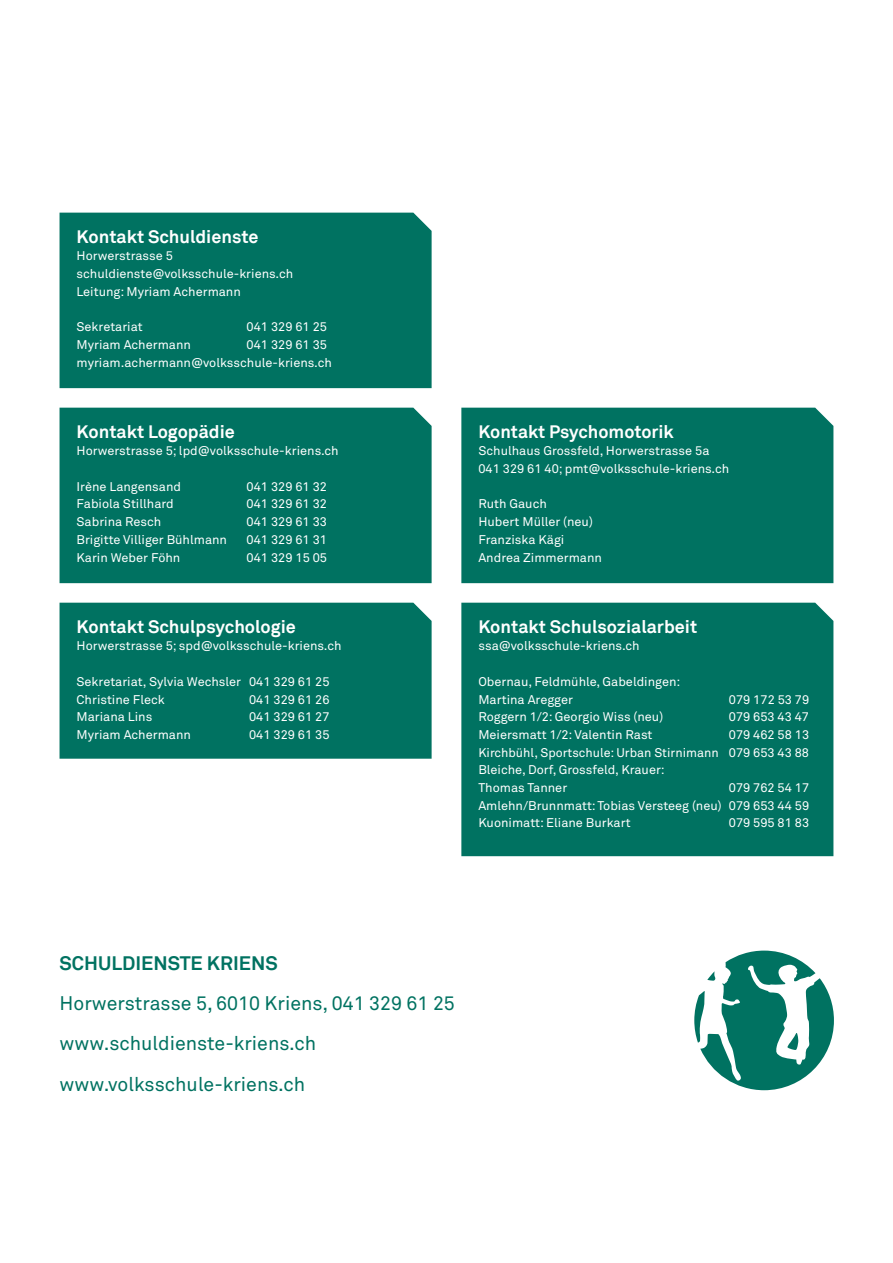
<style>
.page{position:relative;width:893px;height:1263px;background:#fff}
.page>*{position:absolute;margin:0;border:0;box-sizing:border-box;transform-origin:0 0}
.Rückseite{font:19.5px "Akkurat";color:#007261}
.Rückseite-2{font:700 19.5px "Akkurat";color:#007261}
.Boxtitel{font:700 18px "Akkurat";color:#fff}
.boxtext{font:12.45px "Akkurat";color:#fff}
</style>
<div class="page">
<div style="left:60px;top:213px;width:372px;height:175px;background:#007261"></div>
<div style="left:60px;top:408px;width:372px;height:175px;background:#007261"></div>
<div style="left:461px;top:408px;width:372px;height:175px;background:#007261"></div>
<div style="left:461px;top:603px;width:372px;height:253px;background:#007261"></div>
<div style="left:60px;top:603px;width:372px;height:156px;background:#007261"></div>
<svg style="left:694px;top:950px;width:140px;height:140px"></svg>
<p class="Boxtitel" style="left:77px;top:225px;width:183px">Kontakt Schuldienste</p>
<p class="boxtext" style="left:77px;top:249px;width:98px">Horwerstrasse 5</p>
<p class="boxtext" style="left:77px;top:266px;width:218px">schuldienste@volksschule-kriens.ch</p>
<p class="boxtext" style="left:77px;top:284px;width:166px">Leitung: Myriam Achermann</p>
<p class="boxtext" style="left:77px;top:319px;width:68px">Sekretariat</p>
<p class="boxtext" style="left:247px;top:319px;width:82px">041 329 61 25</p>
<p class="boxtext" style="left:77px;top:337px;width:116px">Myriam Achermann</p>
<p class="boxtext" style="left:247px;top:337px;width:82px">041 329 61 35</p>
<p class="boxtext" style="left:77px;top:355px;width:257px">myriam.achermann@volksschule-kriens.ch</p>
<p class="Boxtitel" style="left:77px;top:420px;width:160px">Kontakt Logopädie</p>
<p class="boxtext" style="left:77px;top:444px;width:264px">Horwerstrasse 5; lpd@volksschule-kriens.ch</p>
<p class="boxtext" style="left:77px;top:479px;width:106px">Irène Langensand</p>
<p class="boxtext" style="left:247px;top:479px;width:82px">041 329 61 32</p>
<p class="boxtext" style="left:77px;top:497px;width:99px">Fabiola Stillhard</p>
<p class="boxtext" style="left:247px;top:497px;width:82px">041 329 61 32</p>
<p class="boxtext" style="left:77px;top:514px;width:86px">Sabrina Resch</p>
<p class="boxtext" style="left:247px;top:514px;width:82px">041 329 61 33</p>
<p class="boxtext" style="left:77px;top:532px;width:152px">Brigitte Villiger Bühlmann</p>
<p class="boxtext" style="left:247px;top:532px;width:82px">041 329 61 31</p>
<p class="boxtext" style="left:77px;top:550px;width:105px">Karin Weber Föhn</p>
<p class="boxtext" style="left:247px;top:550px;width:82px">041 329 15 05</p>
<p class="Boxtitel" style="left:77px;top:615px;width:221px">Kontakt Schulpsychologie</p>
<p class="boxtext" style="left:77px;top:639px;width:267px">Horwerstrasse 5; spd@volksschule-kriens.ch</p>
<p class="boxtext" style="left:77px;top:674px;width:254px">Sekretariat, Sylvia Wechsler 041 329 61 25</p>
<p class="boxtext" style="left:77px;top:692px;width:90px">Christine Fleck</p>
<p class="boxtext" style="left:249px;top:692px;width:82px">041 329 61 26</p>
<p class="boxtext" style="left:77px;top:709px;width:77px">Mariana Lins</p>
<p class="boxtext" style="left:249px;top:709px;width:82px">041 329 61 27</p>
<p class="boxtext" style="left:77px;top:727px;width:116px">Myriam Achermann</p>
<p class="boxtext" style="left:249px;top:727px;width:82px">041 329 61 35</p>
<p class="Boxtitel" style="left:478px;top:420px;width:197px">Kontakt Psychomotorik</p>
<p class="boxtext" style="left:478px;top:444px;width:233px">Schulhaus Grossfeld, Horwerstrasse 5a</p>
<p class="boxtext" style="left:478px;top:461px;width:252px">041 329 61 40; pmt@volksschule-kriens.ch</p>
<p class="boxtext" style="left:478px;top:497px;width:70px">Ruth Gauch</p>
<p class="boxtext" style="left:478px;top:514px;width:116px">Hubert Müller (neu)</p>
<p class="boxtext" style="left:478px;top:532px;width:88px">Franziska Kägi</p>
<p class="boxtext" style="left:478px;top:550px;width:125px">Andrea Zimmermann</p>
<p class="Boxtitel" style="left:478px;top:615px;width:220px">Kontakt Schulsozialarbeit</p>
<p class="boxtext" style="left:478px;top:639px;width:163px">ssa@volksschule-kriens.ch</p>
<p class="boxtext" style="left:478px;top:674px;width:203px">Obernau, Feldmühle, Gabeldingen:</p>
<p class="boxtext" style="left:478px;top:692px;width:96px">Martina Aregger</p>
<p class="boxtext" style="left:729px;top:692px;width:82px">079 172 53 79</p>
<p class="boxtext" style="left:478px;top:709px;width:186px">Roggern 1/2: Georgio Wiss (neu)</p>
<p class="boxtext" style="left:729px;top:709px;width:82px">079 653 43 47</p>
<p class="boxtext" style="left:478px;top:727px;width:176px">Meiersmatt 1/2: Valentin Rast</p>
<p class="boxtext" style="left:729px;top:727px;width:82px">079 462 58 13</p>
<p class="boxtext" style="left:478px;top:745px;width:332px">Kirchbühl, Sportschule: Urban Stirnimann 079 653 43 88</p>
<p class="boxtext" style="left:478px;top:763px;width:188px">Bleiche, Dorf, Grossfeld, Krauer:</p>
<p class="boxtext" style="left:478px;top:780px;width:90px">Thomas Tanner</p>
<p class="boxtext" style="left:729px;top:780px;width:82px">079 762 54 17</p>
<p class="boxtext" style="left:478px;top:798px;width:332px">Amlehn/Brunnmatt: Tobias Versteeg (neu) 079 653 44 59</p>
<p class="boxtext" style="left:478px;top:816px;width:154px">Kuonimatt: Eliane Burkart</p>
<p class="boxtext" style="left:729px;top:816px;width:82px">079 595 81 83</p>
<p class="Rückseite-2" style="left:60px;top:950px;width:220px">SCHULDIENSTE KRIENS</p>
<p class="Rückseite" style="left:60px;top:992px;width:397px">Horwerstrasse 5, 6010 Kriens, 041 329 61 25</p>
<p class="Rückseite" style="left:60px;top:1032px;width:258px">www.schuldienste-kriens.ch</p>
<p class="Rückseite" style="left:60px;top:1072px;width:247px">www.volksschule-kriens.ch</p>
</div>
